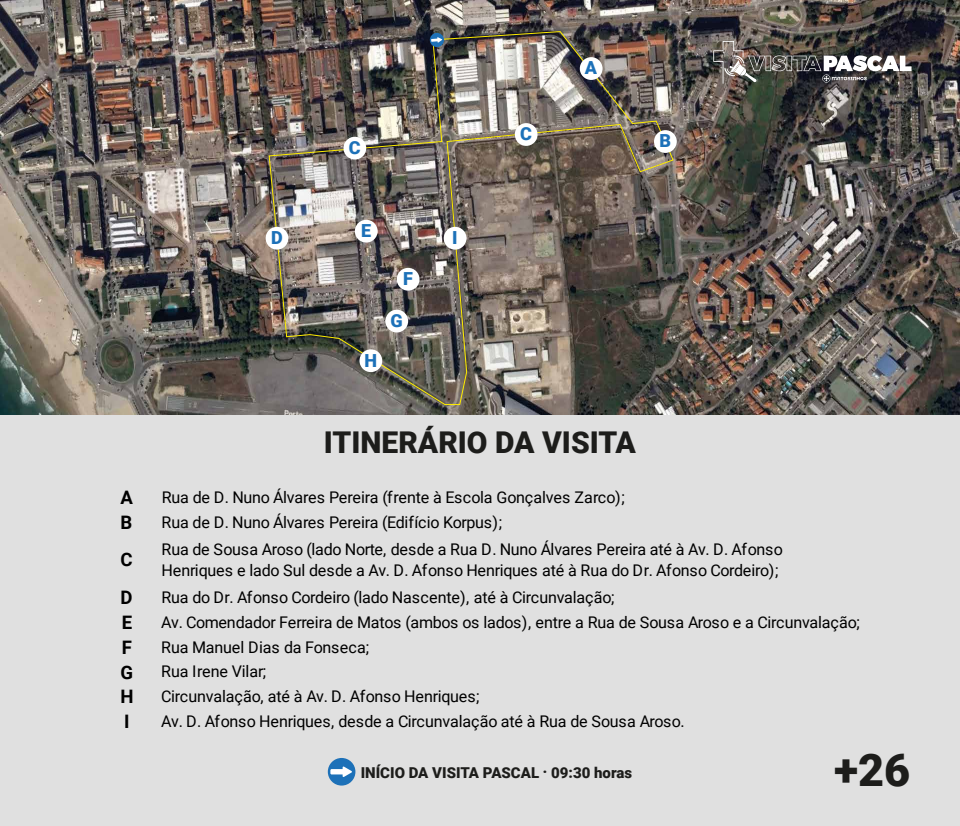
<style>
.page{position:relative;width:960px;height:826px;background:#fff}
.page>*{position:absolute;margin:0;border:0;box-sizing:border-box;transform-origin:0 0}
.t1{font:900 45px "Roboto";color:#1d1d1b}
.t2{font:900 30px "Roboto";color:#1d1d1b}
.t3{font:700 18.55px/24.8px "Roboto";color:#000}
.t4{font:900 18px "Roboto";color:#1d71b8}
.t5{font:16.1px/21px "Roboto";letter-spacing:-.01em;color:#000}
.t6{font:900 15px "Roboto";color:#1d1d1b}
</style>
<div class="page">
<div style="left:0;top:398px;width:960px;height:428px;background:#e0e0e0"></div>
<img style="left:0;top:0;width:960px;height:414px">
<div style="left:328px;top:758px;width:27px;height:27px;background:#1d71b8;border-radius:50%"></div>
<svg style="left:330px;top:766px;width:22px;height:11px"></svg>
<svg style="left:713px;top:41px;width:199px;height:43px"></svg>
<img style="left:268px;top:31px;width:406px;height:374px">
<svg style="left:430px;top:33px;width:14px;height:14px"></svg>
<div style="left:580px;top:57px;width:23px;height:23px;background:#fff;border-radius:50%"></div>
<div style="left:654px;top:130px;width:23px;height:23px;background:#fff;border-radius:50%"></div>
<div style="left:515px;top:123px;width:23px;height:23px;background:#fff;border-radius:50%"></div>
<div style="left:343px;top:137px;width:23px;height:22px;background:#fff;border-radius:50%"></div>
<div style="left:266px;top:227px;width:22px;height:22px;background:#fff;border-radius:50%"></div>
<div style="left:359px;top:349px;width:23px;height:23px;background:#fff;border-radius:50%"></div>
<div style="left:444px;top:227px;width:22px;height:22px;background:#fff;border-radius:50%"></div>
<p class="t4" style="left:271px;top:225px;width:13px">D</p>
<p class="t4" style="left:349px;top:135px;width:13px">C</p>
<p class="t4" style="left:520px;top:121px;width:13px">C</p>
<p class="t4" style="left:585px;top:55px;width:14px">A</p>
<p class="t4" style="left:659px;top:128px;width:13px">B</p>
<p class="t4" style="left:361px;top:218px;width:12px">E</p>
<p class="t4" style="left:364px;top:347px;width:14px">H</p>
<p class="t4" style="left:403px;top:266px;width:11px">F</p>
<p class="t4" style="left:390px;top:308px;width:14px">G</p>
<p class="t4" style="left:452px;top:225px;width:7px">I</p>
<h2 class="t2" style="left:324px;top:421px;width:314px">ITINERÁRIO DA VISITA</h2>
<p class="t5" style="left:162px;top:486px;width:465px">Rua de D. Nuno Álvares Pereira (frente à Escola Gonçalves Zarco);</p>
<p class="t3" style="left:120px;top:484px;width:14px">A<br>B</p>
<p class="t3" style="left:120px;top:539px;width:14px;line-height:38.4px">C<br>D</p>
<p class="t3" style="left:122px;top:609px;width:12px">E</p>
<p class="t5" style="left:161px;top:611px;width:700px">Av. Comendador Ferreira de Matos (ambos os lados), entre a Rua de Sousa Aroso e a Circunvalação;</p>
<p class="t3" style="left:120px;top:634px;width:15px;text-align:justify">F G H I</p>
<p class="t5" style="left:162px;top:510px;width:342px">Rua de D. Nuno Álvares Pereira (Edifício Korpus);</p>
<p class="t5" style="left:161px;top:538px;width:623px">Rua de Sousa Aroso (lado Norte, desde a Rua D. Nuno Álvares Pereira até à Av. D. Afonso<br>Henriques e lado Sul desde a Av. D. Afonso Henriques até à Rua do Dr. Afonso Cordeiro);</p>
<p class="t5" style="left:161px;top:586px;width:455px">Rua do Dr. Afonso Cordeiro (lado Nascente), até à Circunvalação;</p>
<p class="t5" style="left:161px;top:635px;width:209px">Rua Manuel Dias da Fonseca;</p>
<p class="t5" style="left:161px;top:660px;width:107px">Rua Irene Vilar;</p>
<p class="t5" style="left:161px;top:685px;width:320px">Circunvalação, até à Av. D. Afonso Henriques;</p>
<p class="t5" style="left:161px;top:710px;width:525px">Av. D. Afonso Henriques, desde a Circunvalação até à Rua de Sousa Aroso.</p>
<p class="t6" style="left:361px;top:761px;width:273px">INÍCIO DA VISITA PASCAL . 09:30 horas</p>
<h1 class="t1" style="left:834px;top:738px;width:78px">+26</h1>
</div>
